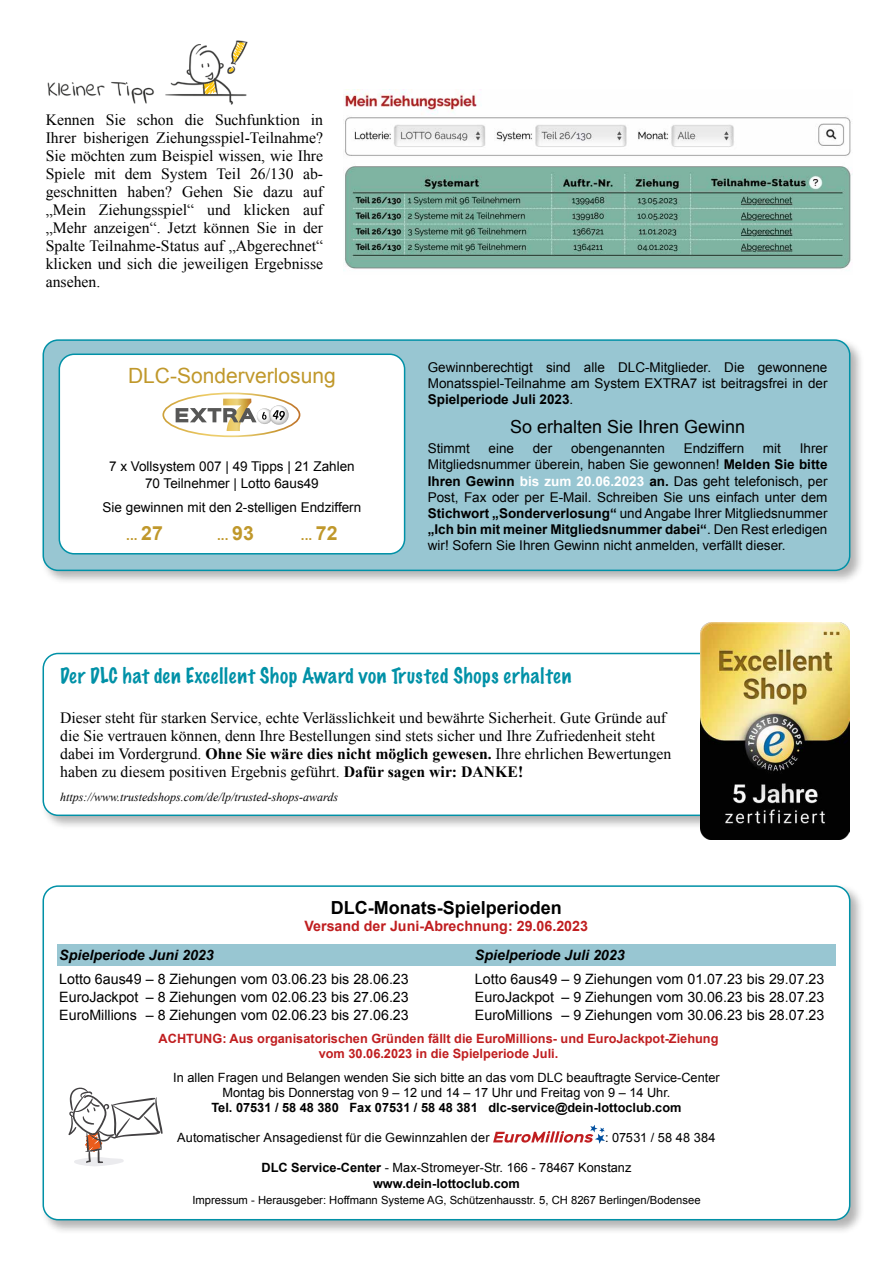
<style>
.page{position:relative;width:893px;height:1263px;background:#fff}
.page>*{position:absolute;margin:0;border:0;box-sizing:border-box;transform-origin:0 0}
.t1{font:21px "Arial";color:#c0982b}
.t2{font:100 19.5px "Marker Felt";letter-spacing:.04em;color:#0091a7}
.t3{font:700 18px "Arial";color:#000}
.t4{font:18px "Arial";color:#000}
.t5{font:15.75px/18px "Times New Roman";color:#000;text-align:justify}
.t6{font:14.25px/18px "Arial";color:#000;text-align:justify}
.t7{font:italic 700 14.25px "Arial";color:#000}
.t8{font:700 14.25px "Arial";color:#c01e20}
.t9{font:13.5px/16.2px "Arial";color:#000;text-align:justify}
.t10{font:700 13.5px "Arial";color:#c0982b}
.t11{font:12.75px/15.3px "Arial";color:#000;text-align:center}
.t12{font:700 12.75px/15.3px "Arial";color:#000;text-align:center}
.t13{font:700 12.75px/15.3px "Arial";color:#c01e20;text-align:center}
.t14{font:12.75px "Arial";letter-spacing:.02em;color:#000}
.t15{font:italic 12px "Times New Roman";color:#000}
.t16{font:11.25px "Arial";color:#000}
.s1{font-weight:700;color:#c0982b}
.s2{font-weight:700;font-size:19.5px;color:#c0982b}
.s3{font-size:19.5px}
.s4{font-weight:700}
.s5{font-weight:700;color:#fff}
.s6{font-weight:400}
</style>
<div class="page">
<div style="left:40px;top:650px;width:796px;height:180px;background:#000;opacity:.3"></div>
<div style="left:43px;top:653px;width:779px;height:162px;background:#fff;border-radius:15px"></div>
<div style="left:43px;top:653px;width:779px;height:163px;border:2px solid #0091a7;border-radius:15px"></div>
<div style="left:40px;top:883px;width:824px;height:352px;background:#000;opacity:.3"></div>
<div style="left:43px;top:886px;width:807px;height:334px;background:#fff;border-radius:15px"></div>
<div style="left:43px;top:885px;width:807px;height:335px;border:2px solid #0091a7;border-radius:15px"></div>
<div style="left:57px;top:944px;width:779px;height:21px;background:#98c6d2"></div>
<svg style="left:493px;top:1125px;width:112px;height:19px"></svg>
<svg style="left:68px;top:1087px;width:95px;height:79px"></svg>
<div style="left:40px;top:337px;width:824px;height:248px;background:#000;opacity:.3"></div>
<div style="left:43px;top:340px;width:807px;height:230px;background:#98c6d2;border-radius:15px"></div>
<div style="left:43px;top:339px;width:807px;height:232px;border:2px solid #0091a7;border-radius:15px"></div>
<div style="left:59px;top:354px;width:346px;height:200px;background:#fff;border-radius:15px"></div>
<div style="left:59px;top:353px;width:346px;height:201px;border:2px solid #0091a7;border-radius:15px"></div>
<div style="left:162px;top:392px;width:138px;height:45px;border:2px solid #fff;border-radius:50%"></div>
<img style="left:268px;top:405px;width:21px;height:21px">
<svg style="left:273px;top:410px;width:12px;height:10px"></svg>
<svg style="left:176px;top:399px;width:91px;height:32px"></svg>
<img style="left:701px;top:623px;width:149px;height:217px">
<img style="left:343px;top:89px;width:510px;height:182px">
<img style="left:47px;top:40px;width:201px;height:65px">
<p class="t5" style="left:46px;top:111px;width:279px">Kennen Sie schon die Suchfunktion in Ihrer bisherigen Ziehungsspiel-Teilnahme?<br>Sie möchten zum Beispiel wissen, wie Ihre Spiele mit dem System Teil 26/130 ab&shy;geschnitten haben? Gehen Sie dazu auf „Mein Ziehungsspiel“ und klicken auf „Mehr anzeigen“. Jetzt können Sie in der Spalte Teilnahme-Status auf „Abgerechnet“ klicken und sich die jeweiligen Ergebnisse ansehen.</p>
<h1 class="t1" style="left:128px;top:362px;width:209px">DLC-Sonderverlosung</h1>
<p class="t9" style="left:109px;top:459px;width:247px;text-align:center">7 x Vollsystem 007 | 49 Tipps | 21 Zahlen<br>70 Teilnehmer | Lotto 6aus49</p>
<p class="t9" style="left:126px;top:494px;width:236px;line-height:27.6px;text-indent:-24px">Sie gewinnen mit den 2-stelligen Endziffern <span class="s1">...</span> <span class="s2">27</span></p>
<p class="t10" style="left:217px;top:526px;width:38px">... <span class="s3">93</span></p>
<p class="t10" style="left:301px;top:526px;width:38px">... <span class="s3">72</span></p>
<p class="t9" style="left:428px;top:359px;width:401px">Gewinnberechtigt sind alle DLC-Mitglieder. Die gewonnene Monatsspiel-Teilnahme am System EXTRA7 ist beitragsfrei in der <span class="s4">Spielperiode Juli 2023</span>.</p>
<p class="t4" style="left:510px;top:415px;width:237px">So erhalten Sie Ihren Gewinn</p>
<p class="t9" style="left:428px;top:440px;width:43px">Stimmt</p>
<p class="t9" style="left:488px;top:440px;width:27px">eine</p>
<p class="t9" style="left:533px;top:440px;width:21px">der</p>
<p class="t9" style="left:571px;top:440px;width:95px">obengenannten</p>
<p class="t9" style="left:684px;top:440px;width:62px">Endziffern</p>
<p class="t9" style="left:763px;top:440px;width:19px">mit</p>
<p class="t9" style="left:428px;top:440px;width:401px;text-indent:372px">Ihrer Mitgliedsnummer überein, haben Sie gewonnen! <span class="s4">Melden Sie bitte Ihren Gewinn</span> <span class="s5">bis zum 20.06.2023</span> <span class="s4">an.</span> Das geht telefonisch, per Post, Fax oder per E-Mail. Schreiben Sie uns einfach unter dem <span class="s4">Stichwort „Sonderverlosung“</span> und Angabe Ihrer Mitgliedsnummer <span class="s4">„Ich bin mit meiner Mitgliedsnummer dabei“</span>. Den Rest erledigen wir! Sofern Sie Ihren Gewinn nicht an---melden, verfällt dieser.</p>
<p class="t2" style="left:60px;top:660px;width:513px">Der DLC hat den Excellent Shop Award von Trusted Shops erhalten</p>
<p class="t5" style="left:60px;top:708px;width:613px;text-align:left">Dieser steht für starken Service, echte Verlässlichkeit und bewährte Sicherheit. Gute Gründe auf die Sie vertrauen können, denn Ihre Bestellungen sind stets sicher und Ihre Zufriedenheit steht dabei im Vordergrund. <span class="s4">Ohne Sie wäre dies nicht möglich gewesen.</span> Ihre ehrlichen Bewertungen haben zu diesem positiven Ergebnis geführt. <span class="s4">Dafür sagen wir: DANKE!</span></p>
<p class="t15" style="left:60px;top:788px;width:280px">https://www.trustedshops.com/de/lp/trusted-shops-awards</p>
<p class="t3" style="left:331px;top:895px;width:233px">DLC-Monats-Spielperioden</p>
<p class="t8" style="left:304px;top:916px;width:285px">Versand der Juni-Abrechnung: 29.06.2023</p>
<p class="t7" style="left:475px;top:945px;width:151px">Spielperiode Juli 2023</p>
<p class="t6" style="left:475px;top:970px;width:351px">Lotto 6aus49 – 9 Ziehungen vom 01.07.23 bis 29.07.23<br>EuroJackpot – 9 Ziehungen vom 30.06.23 bis 28.07.23<br>EuroMillions – 9 Ziehungen vom 30.06.23 bis 28.07.23</p>
<p class="t7" style="left:59px;top:945px;width:156px">Spielperiode Juni 2023</p>
<p class="t6" style="left:59px;top:970px;width:351px">Lotto 6aus49 – 8 Ziehungen vom 03.06.23 bis 28.06.23<br>EuroJackpot – 8 Ziehungen vom 02.06.23 bis 27.06.23<br>EuroMillions – 8 Ziehungen vom 02.06.23 bis 27.06.23</p>
<p class="t13" style="left:159px;top:1031px;width:561px">ACHTUNG: Aus organisatorischen Gründen fällt die EuroMillions- und EuroJackpot-Ziehung vom 30.06.2023 in die Spielperiode Juli.</p>
<p class="t11" style="left:173px;top:1069px;width:548px">In allen Fragen und Belangen wenden Sie sich bitte an das vom DLC beauftragte Service-Center<br>Montag bis Donnerstag von 9 – 12 und 14 – 17 Uhr und Freitag von 9 – 14 Uhr.</p>
<p class="t12" style="left:211px;top:1100px;width:472px">Tel. 07531 / 58 48 380 Fax 07531 / 58 48 381 dlc-service@dein-lottoclub.com</p>
<p class="t11" style="left:177px;top:1130px;width:314px">Automatischer Ansagedienst für die Gewinnzahlen der</p>
<p class="t14" style="left:605px;top:1129px;width:112px">: 07531 / 58 48 384</p>
<p class="t12" style="left:262px;top:1161px;width:371px">DLC Service-Center <span class="s6">- Max-Stromeyer-Str. 166 - 78467 Konstanz </span>www.dein-lottoclub.com</p>
<p class="t16" style="left:192px;top:1193px;width:510px">Impressum - Herausgeber: Hoffmann Systeme AG, Schützenhausstr. 5, CH 8267 Berlingen/Bodensee</p>
</div>
